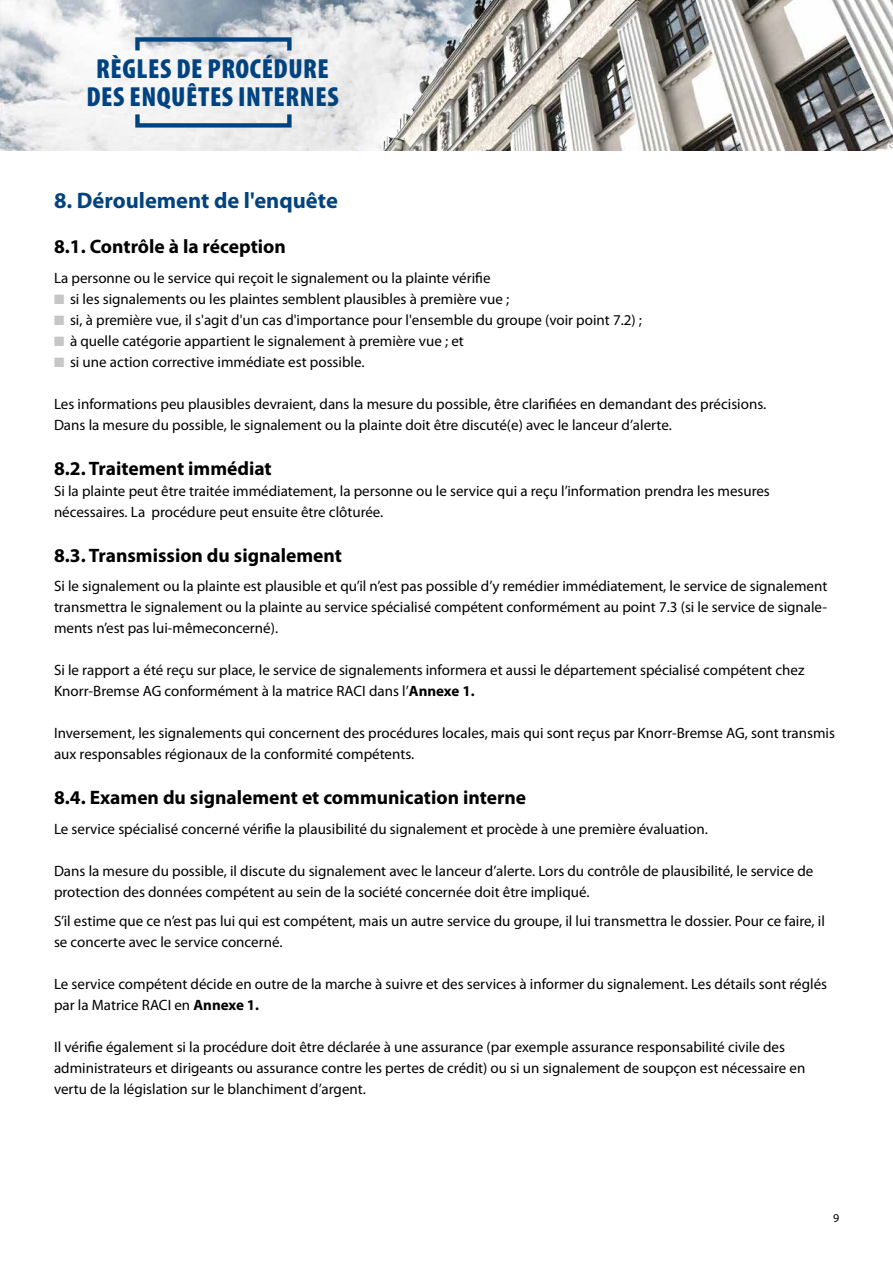
<style>
.page{position:relative;width:893px;height:1263px;background:#fff}
.page>*{position:absolute;margin:0;border:0;box-sizing:border-box;transform-origin:0 0}
.t1{font:900 condensed 27.75px/27.8px "Myriad Pro";letter-spacing:.02em;color:#004380;text-align:center}
.t2{font:700 22.5px "Myriad Pro";color:#004380}
.t3{font:700 19.5px "Myriad Pro";color:#000}
.t4{font:15px/21px "Myriad Pro";color:#000}
.t5{font:12px "Myriad Pro";color:#000}
.s1{color:#c6c6c6}
.s2{font-weight:700}
</style>
<div class="page">
<img style="left:0;top:0;width:893px;height:151px">
<div style="left:135px;top:37px;width:157px;height:16px;border:4px solid #004380"></div>
<div style="left:135px;top:112px;width:157px;height:16px;border:4px solid #004380"></div>
<h1 class="t1" style="left:87px;top:55px;width:254px">RÈGLES DE PROCÉDURE<br>DES ENQUÊTES INTERNES</h1>
<h2 class="t2" style="left:54px;top:188px;width:285px">8. Déroulement de l'enquête</h2>
<h3 class="t3" style="left:54px;top:236px;width:233px">8.1. Contrôle à la réception</h3>
<p class="t4" style="left:54px;top:267px;width:438px">La personne ou le service qui reçoit le signalement ou la plainte vérifie</p>
<p class="t4" style="left:54px;top:288px;width:457px"><span class="s1">■</span> si les signalements ou les plaintes semblent plausibles à première vue ;</p>
<p class="t4" style="left:54px;top:309px;width:590px"><span class="s1">■</span> si, à première vue, il s'agit d'un cas d'importance pour l'ensemble du groupe (voir point 7.2) ;</p>
<p class="t4" style="left:54px;top:330px;width:411px"><span class="s1">■</span> à quelle catégorie appartient le signalement à première vue ; et</p>
<p class="t4" style="left:54px;top:351px;width:312px"><span class="s1">■</span> si une action corrective immédiate est possible.</p>
<p class="t4" style="left:54px;top:393px;width:714px">Les informations peu plausibles devraient, dans la mesure du possible, être clarifiées en demandant des précisions.<br>Dans la mesure du possible, le signalement ou la plainte doit être discuté(e) avec le lanceur d’alerte.</p>
<h3 class="t3" style="left:54px;top:457px;width:219px">8.2. Traitement immédiat</h3>
<p class="t4" style="left:54px;top:480px;width:717px">Si la plainte peut être traitée immédiatement, la personne ou le service qui a reçu l’information prendra les mesures nécessaires. La procédure peut ensuite être clôturée.</p>
<h3 class="t3" style="left:54px;top:544px;width:290px">8.3. Transmission du signalement</h3>
<p class="t4" style="left:54px;top:576px;width:775px;text-align:justify">Si le signalement ou la plainte est plausible et qu’il n’est pas possible d’y remédier immédiatement, le service de signalement transmettra le signalement ou la plainte au service spécialisé compétent conformément au point 7.3 (si le service de signale&shy;ments n’est pas lui-mêmeconcerné).</p>
<p class="t4" style="left:54px;top:660px;width:752px">Si le rapport a été reçu sur place, le service de signalements informera et aussi le département spécialisé compétent chez<br>Knorr-Bremse AG conformément à la matrice RACI dans l’<span class="s2">Annexe 1.</span></p>
<p class="t4" style="left:54px;top:723px;width:783px">Inversement, les signalements qui concernent des procédures locales, mais qui sont reçus par Knorr-Bremse AG, sont transmis aux responsables régionaux de la conformité compétents.</p>
<h3 class="t3" style="left:54px;top:787px;width:474px">8.4. Examen du signalement et communication interne</h3>
<p class="t4" style="left:54px;top:818px;width:655px">Le service spécialisé concerné vérifie la plausibilité du signalement et procède à une première évaluation.</p>
<p class="t4" style="left:54px;top:860px;width:761px">Dans la mesure du possible, il discute du signalement avec le lanceur d’alerte. Lors du contrôle de plausibilité, le service de protection des données compétent au sein de la société concernée doit être impliqué.</p>
<p class="t4" style="left:54px;top:911px;width:772px">S’il estime que ce n’est pas lui qui est compétent, mais un autre service du groupe, il lui transmettra le dossier. Pour ce faire, il se concerte avec le service concerné.</p>
<p class="t4" style="left:54px;top:974px;width:775px">Le service compétent décide en outre de la marche à suivre et des services à informer du signalement. Les détails sont réglés par la Matrice RACI en <span class="s2">Annexe 1.</span></p>
<p class="t4" style="left:54px;top:1037px;width:753px">Il vérifie également si la procédure doit être déclarée à une assurance (par exemple assurance responsabilité civile des administrateurs et dirigeants ou assurance contre les pertes de crédit) ou si un signalement de soupçon est nécessaire en vertu de la législation sur le blanchiment d’argent.</p>
<p class="t5" style="left:833px;top:1211px;width:8px">9</p>
</div>
